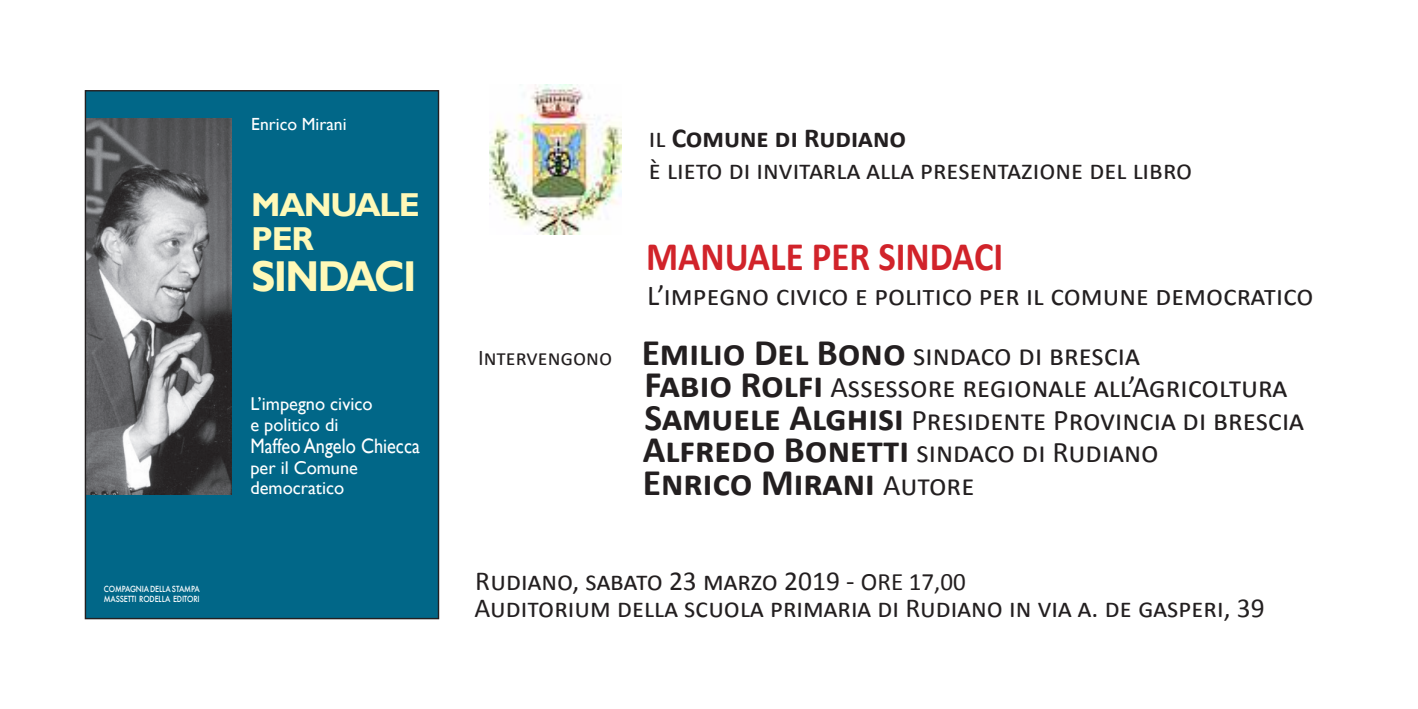
<style>
.page{position:relative;width:1418px;height:709px;background:#fff}
.page>*{position:absolute;margin:0;border:0;box-sizing:border-box;transform-origin:0 0}
.t1{font:700 43.25px "Gill Sans";letter-spacing:-.04em;color:#fff9b8;scale:.93 1}
.t2{font:700 40.5px "Calibri";color:#d1232a;scale:.91 1}
.t3{font:700 37.5px "Calibri";color:#231f20}
.t4{font:700 33.25px/34px "Gill Sans";letter-spacing:-.04em;color:#fff9b8}
.t5{font:30px "Calibri";color:#231f20}
.t6{font:29px "Calibri";color:#231f20}
.t7{font:27.5px "Calibri";color:#231f20}
.t8{font:700 27.5px "Calibri";color:#231f20}
.t9{font:21px "Gill Sans";color:#fff;scale:.88 1}
.t10{font:18.5px/20.5px "Gill Sans";color:#fff}
.t11{font:17.5px "Gill Sans";color:#fff}
.t12{font:500 8.25px/10px "Futura";letter-spacing:-.02em;color:#fff;scale:.87 1}
.s1{font-weight:400}
.s2{font-size:22.5px}
.s3{font-weight:700;font-size:37.5px}
.s4{font-weight:400;font-size:30px}
.s5{font-size:25px}
</style>
<div class="page">
<div style="left:85px;top:91px;width:353px;height:527px;background:#016788"></div>
<img style="left:87px;top:118px;width:144px;height:376px">
<img style="left:490px;top:84px;width:131px;height:150px">
<p class="t12" style="left:104px;top:584px;width:112px">COMPAGNIA DELLA STAMPA<br>MASSETTI RODELLA EDITORI</p>
<p class="t11" style="left:251px;top:114px;width:97px">Enrico Mirani</p>
<p class="t4" style="left:251px;top:188px;width:170px">MANUALE<br>PER</p>
<p class="t1" style="left:251px;top:250px;width:179px">SINDACI</p>
<p class="t10" style="left:250px;top:394px;width:124px">L’impegno civico e politico di</p>
<p class="t9" style="left:250px;top:434px;width:194px">Maffeo Angelo Chiecca</p>
<p class="t10" style="left:250px;top:458px;width:109px">per il Comune democratico</p>
<p class="t8" style="left:649px;top:120px;width:259px"><span class="s1">il</span> Comune di Rudiano</p>
<p class="t7" style="left:649px;top:153px;width:545px">è lieto di invitarla alla presentazione del libro</p>
<p class="t2" style="left:646px;top:230px;width:394px">MANUALE PER SINDACI</p>
<p class="t6" style="left:647px;top:276px;width:668px">L’impegno civico e politico per il comune democratico</p>
<p class="t5" style="left:478px;top:335px;width:663px"><span class="s2">Intervengono</span> <span class="s3">Emilio Del Bono</span> sindaco di brescia</p>
<p class="t5" style="left:644px;top:368px;width:644px"><span class="s3">Fabio Rolfi</span> Assessore regionale all’Agricoltura</p>
<p class="t5" style="left:644px;top:400px;width:661px"><span class="s3">Samuele Alghisi</span> Presidente Provincia di brescia</p>
<p class="t5" style="left:642px;top:433px;width:517px"><span class="s3">Alfredo Bonetti</span> sindaco di Rudiano</p>
<p class="t3" style="left:642px;top:458px;width:333px">Enrico Mirani <span class="s4">Autore</span></p>
<p class="t7" style="left:475px;top:563px;width:492px">Rudiano, sabato 23 marzo 2019 - <span class="s5">ORE 17,00</span></p>
<p class="t7" style="left:474px;top:590px;width:791px">Auditorium della scuola primaria di Rudiano in via a. de gasperi, 39</p>
</div>
